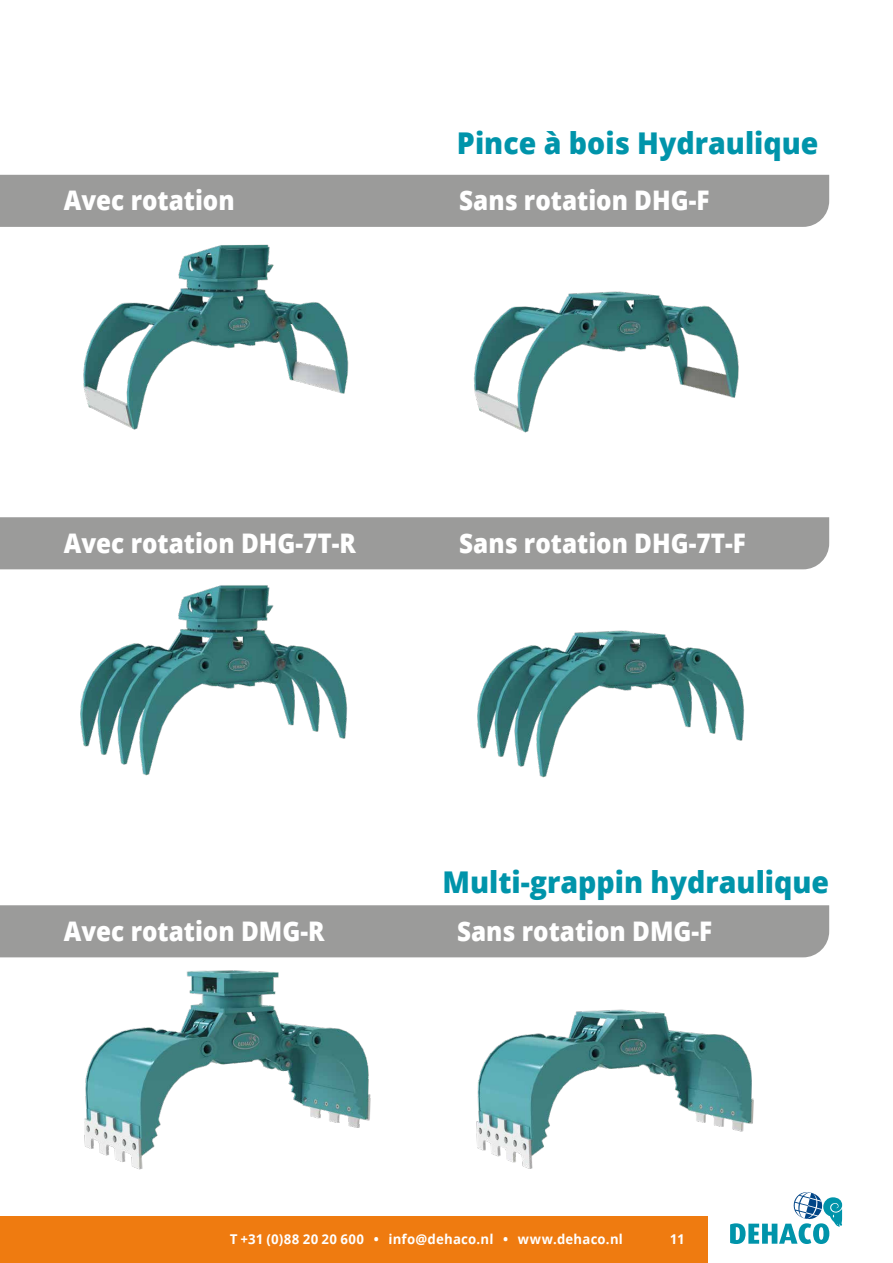
<style>
.page{position:relative;width:893px;height:1263px;background:#fff}
.page>*{position:absolute;margin:0;border:0;box-sizing:border-box;transform-origin:0 0}
.t1{font:800 30px "Open Sans";color:#0094aa;scale:.95 1}
.t2{font:800 27px "Open Sans";color:#fff;scale:.9 1}
.t3{font:700 13.5px "Open Sans";letter-spacing:.02em;color:#fff}
</style>
<div class="page">
<div style="left:0;top:1216px;width:708px;height:47px;background:#ef7b10"></div>
<svg style="left:730px;top:1192px;width:112px;height:52px"></svg>
<img style="left:79px;top:569px;width:270px;height:207px">
<img style="left:77px;top:957px;width:302px;height:213px">
<img style="left:83px;top:244px;width:266px;height:186px">
<img style="left:477px;top:569px;width:270px;height:209px">
<img style="left:474px;top:957px;width:291px;height:212px">
<img style="left:473px;top:291px;width:266px;height:142px">
<div style="left:0;top:175px;width:829px;height:52px;background:#9b9b9a"></div>
<div style="left:0;top:905px;width:829px;height:52px;background:#9b9b9a"></div>
<div style="left:0;top:517px;width:829px;height:52px;background:#9b9b9a"></div>
<p class="t1" style="left:457px;top:121px;width:382px">Pince à bois Hydraulique</p>
<p class="t2" style="left:64px;top:180px;width:191px">Avec rotation</p>
<p class="t2" style="left:459px;top:180px;width:280px">Sans rotation DHG-F</p>
<p class="t2" style="left:64px;top:522px;width:326px">Avec rotation DHG-7T-R</p>
<p class="t2" style="left:459px;top:522px;width:320px">Sans rotation DHG-7T-F</p>
<p class="t1" style="left:442px;top:859px;width:408px">Multi-grappin hydraulique</p>
<p class="t2" style="left:64px;top:910px;width:291px">Avec rotation DMG-R</p>
<p class="t2" style="left:457px;top:910px;width:285px">Sans rotation DMG-F</p>
<p class="t3" style="left:230px;top:1229px;width:395px">T +31 (0)88 20 20 600 • info@dehaco.nl • www.dehaco.nl</p>
<p class="t3" style="left:670px;top:1229px;width:16px">11</p>
</div>
